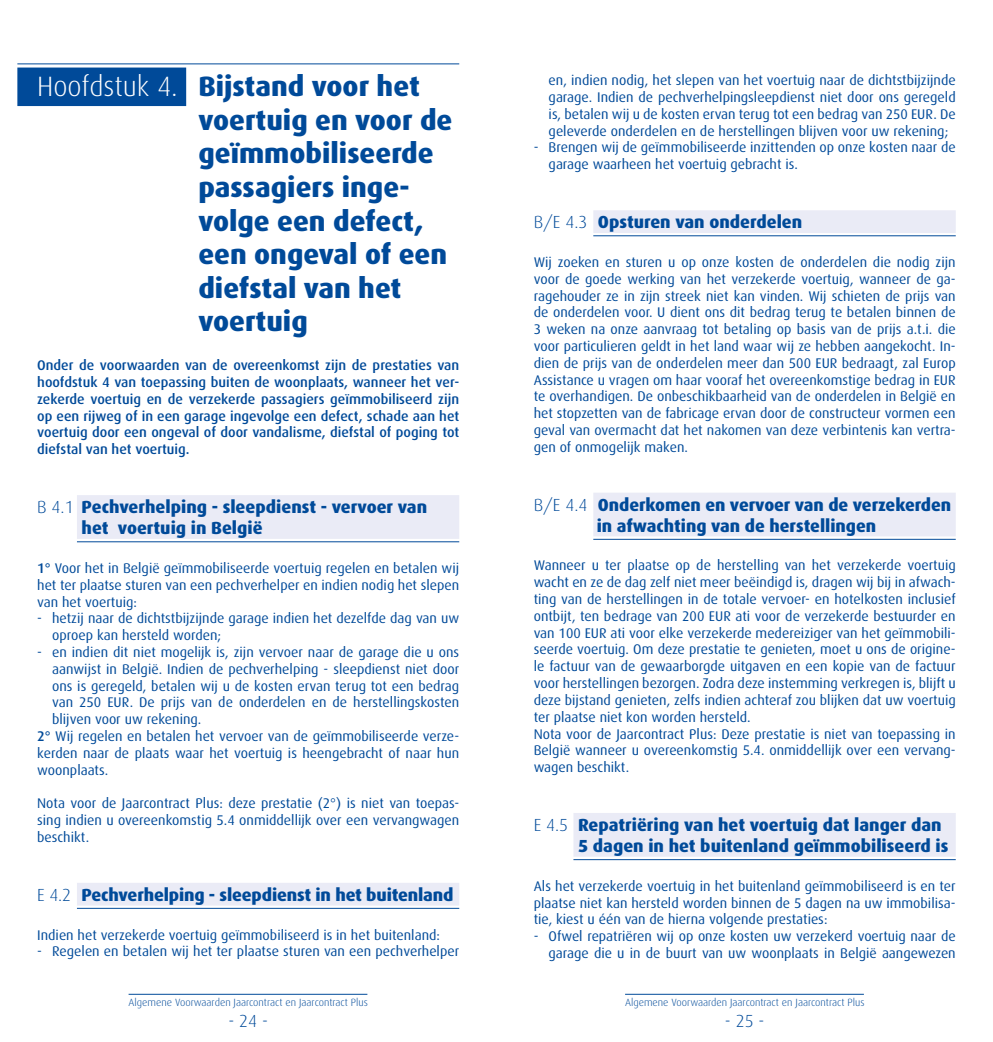
<style>
.page{position:relative;width:993px;height:1042px;background:#fff}
.page>*{position:absolute;margin:0;border:0;box-sizing:border-box;transform-origin:0 0}
.t1{font:800 28px/33.6px "Dax";color:#004a99}
.t2{font:800 17.5px/21px "Dax";color:#004a99}
.t3{font:300 17.5px "Dax";color:#004a99}
.t4{font:14px/16.8px "Dax";color:#004a99;text-align:justify}
.t5{font:500 14px/16.8px "Dax";color:#004a99;text-align:justify}
.t6{font:300 10.5px "Dax";color:#004a99}
.s1{font-weight:300;color:#fff}
.s2{font-weight:300}
.s3{font-weight:500}
</style>
<div class="page">
<hr style="left:128px;top:994px;width:239px;height:1px;background:#004a99">
<hr style="left:625px;top:994px;width:238px;height:1px;background:#004a99">
<div style="left:17px;top:68px;width:169px;height:38px;background:#004a99"></div>
<hr style="left:17px;top:63px;width:442px;height:1px;background:#004a99">
<div style="left:77px;top:495px;width:382px;height:44px;background:#eaebf6"></div>
<hr style="left:77px;top:541px;width:382px;height:1px;background:#004a99">
<div style="left:77px;top:883px;width:382px;height:22px;background:#eaebf6"></div>
<hr style="left:77px;top:908px;width:382px;height:1px;background:#004a99">
<div style="left:593px;top:210px;width:362px;height:23px;background:#eaebf6"></div>
<hr style="left:593px;top:235px;width:362px;height:1px;background:#004a99">
<div style="left:593px;top:493px;width:362px;height:43px;background:#eaebf6"></div>
<hr style="left:593px;top:539px;width:362px;height:1px;background:#004a99">
<div style="left:573px;top:813px;width:382px;height:44px;background:#eaebf6"></div>
<hr style="left:573px;top:859px;width:382px;height:1px;background:#004a99">
<h1 class="t1" style="left:198px;top:70px;width:255px;text-indent:-161px"><span class="s1">Hoofdstuk 4.</span> Bijstand voor het voertuig en voor de geïmmobiliseerde passagiers inge&shy;volge een defect, een ongeval of een diefstal van het voertuig</h1>
<p class="t5" style="left:37px;top:357px;width:423px">Onder de voorwaarden van de overeenkomst zijn de prestaties van hoofdstuk 4 van toepassing buiten de woonplaats, wanneer het ver&shy;zekerde voertuig en de verzekerde passagiers geïmmobiliseerd zijn op een rijweg of in een garage ingevolge een defect, schade aan het voertuig door een ongeval of door vandalisme, diefstal of poging tot diefstal van het voertuig.</p>
<p class="t2" style="left:82px;top:496px;width:347px;text-indent:-44px"><span class="s2">B 4.1</span> Pechverhelping - sleepdienst - vervoer van het voertuig in België</p>
<p class="t4" style="left:37px;top:560px;width:423px"><span class="s3">1°</span> Voor het in België geïmmobiliseerde voertuig regelen en betalen wij het ter plaatse sturen van een pechverhelper en indien nodig het slepen van het voertuig:</p>
<p class="t4" style="left:52px;top:610px;width:408px;text-indent:-15px">- hetzij naar de dichtstbijzijnde garage indien het dezelfde dag van uw oproep kan hersteld worden;</p>
<p class="t4" style="left:37px;top:644px;width:423px">- en indien dit niet mogelijk is, zijn vervoer naar de garage die u ons</p>
<p class="t4" style="left:52px;top:661px;width:408px">aanwijst in België. Indien de pechverhelping - sleepdienst niet door</p>
<p class="t4" style="left:52px;top:677px;width:408px">ons is geregeld, betalen wij u de kosten ervan terug tot een bedrag</p>
<p class="t4" style="left:52px;top:694px;width:408px">van 250 EUR. De prijs van de onderdelen en de herstellingskosten</p>
<p class="t4" style="left:52px;top:711px;width:151px">blijven voor uw rekening.</p>
<p class="t4" style="left:37px;top:728px;width:423px"><span class="s3">2°</span> Wij regelen en betalen het vervoer van de geïmmobiliseerde verze-</p>
<p class="t4" style="left:37px;top:745px;width:423px">kerden naar de plaats waar het voertuig is heengebracht of naar hun</p>
<p class="t4" style="left:37px;top:761px;width:73px">woonplaats.</p>
<p class="t4" style="left:37px;top:795px;width:423px">Nota voor de Jaarcontract Plus: deze prestatie (2°) is niet van toepas&shy;sing indien u overeenkomstig 5.4 onmiddellijk over een vervangwagen beschikt.</p>
<p class="t2" style="left:37px;top:884px;width:417px"><span class="s2">E 4.2</span> Pechverhelping - sleepdienst in het buitenland</p>
<p class="t4" style="left:37px;top:926px;width:404px">Indien het verzekerde voertuig geïmmobiliseerd is in het buitenland:</p>
<p class="t4" style="left:37px;top:943px;width:423px">- Regelen en betalen wij het ter plaatse sturen van een pechverhelper</p>
<p class="t6" style="left:128px;top:997px;width:241px">Algemene Voorwaarden Jaarcontract en Jaarcontract Plus</p>
<p class="t3" style="left:228px;top:1011px;width:41px">- 24 -</p>
<p class="t4" style="left:548px;top:72px;width:408px">en, indien nodig, het slepen van het voertuig naar de dichtstbijzijnde garage. Indien de pechverhelpingsleepdienst niet door ons geregeld is, betalen wij u de kosten ervan terug tot een bedrag van 250 EUR. De geleverde onderdelen en de herstellingen blijven voor uw rekening;</p>
<p class="t4" style="left:548px;top:139px;width:408px;text-indent:-15px">- Brengen wij de geïmmobiliseerde inzittenden op onze kosten naar de garage waarheen het voertuig gebracht is.</p>
<p class="t2" style="left:533px;top:212px;width:270px"><span class="s2">B/E 4.3</span> Opsturen van onderdelen</p>
<p class="t4" style="left:533px;top:254px;width:423px">Wij zoeken en sturen u op onze kosten de onderdelen die nodig zijn voor de goede werking van het verzekerde voertuig, wanneer de ga&shy;ragehouder ze in zijn streek niet kan vinden. Wij schieten de prijs van de onderdelen voor. U dient ons dit bedrag terug te betalen binnen de 3 weken na onze aanvraag tot betaling op basis van de prijs a.t.i. die voor particulieren geldt in het land waar wij ze hebben aangekocht. In&shy;dien de prijs van de onderdelen meer dan 500 EUR bedraagt, zal Europ Assistance u vragen om haar vooraf het overeenkomstige bedrag in EUR te overhandigen. De onbeschikbaarheid van de onderdelen in België en het stopzetten van de fabricage ervan door de constructeur vormen een geval van overmacht dat het nakomen van deze verbintenis kan vertra&shy;gen of onmogelijk maken.</p>
<p class="t2" style="left:596px;top:494px;width:356px;text-indent:-63px"><span class="s2">B/E 4.4</span> Onderkomen en vervoer van de verzekerden in afwachting van de herstellingen</p>
<p class="t4" style="left:533px;top:557px;width:423px;text-align:left">Wanneer u ter plaatse op de herstelling van het verzekerde voertuig wacht en ze de dag zelf niet meer beëindigd is, dragen wij bij in afwach&shy;ting van de herstellingen in de totale vervoer- en hotelkosten inclusief ontbijt, ten bedrage van 200 EUR ati voor de verzekerde bestuurder en van 100 EUR ati voor elke verzekerde medereiziger van het geïmmobili&shy;seerde voertuig. Om deze prestatie te genieten, moet u ons de origine&shy;le factuur van de gewaarborgde uitgaven en een kopie van de factuur voor herstellingen bezorgen. Zodra deze instemming verkregen is, blijft u deze bijstand genieten, zelfs indien achteraf zou blijken dat uw voertuig ter plaatse niet kon worden hersteld.<br>Nota voor de Jaarcontract Plus: Deze prestatie is niet van toepassing in België wanneer u overeenkomstig 5.4. onmiddellijk over een vervang&shy;wagen beschikt.</p>
<p class="t2" style="left:578px;top:814px;width:372px;text-indent:-44px"><span class="s2">E 4.5</span> Repatriëring van het voertuig dat langer dan<br>5 dagen in het buitenland geïmmobiliseerd is</p>
<p class="t4" style="left:533px;top:877px;width:423px">Als het verzekerde voertuig in het buitenland geïmmobiliseerd is en ter plaatse niet kan hersteld worden binnen de 5 dagen na uw immobilisa&shy;tie, kiest u één van de hierna volgende prestaties:</p>
<p class="t4" style="left:533px;top:928px;width:423px;text-align:right">- Ofwel repatriëren wij op onze kosten uw verzekerd voertuig naar de garage die u in de buurt van uw woonplaats in België aangewezen</p>
<p class="t6" style="left:624px;top:997px;width:241px">Algemene Voorwaarden Jaarcontract en Jaarcontract Plus</p>
<p class="t3" style="left:724px;top:1011px;width:41px">- 25 -</p>
</div>
